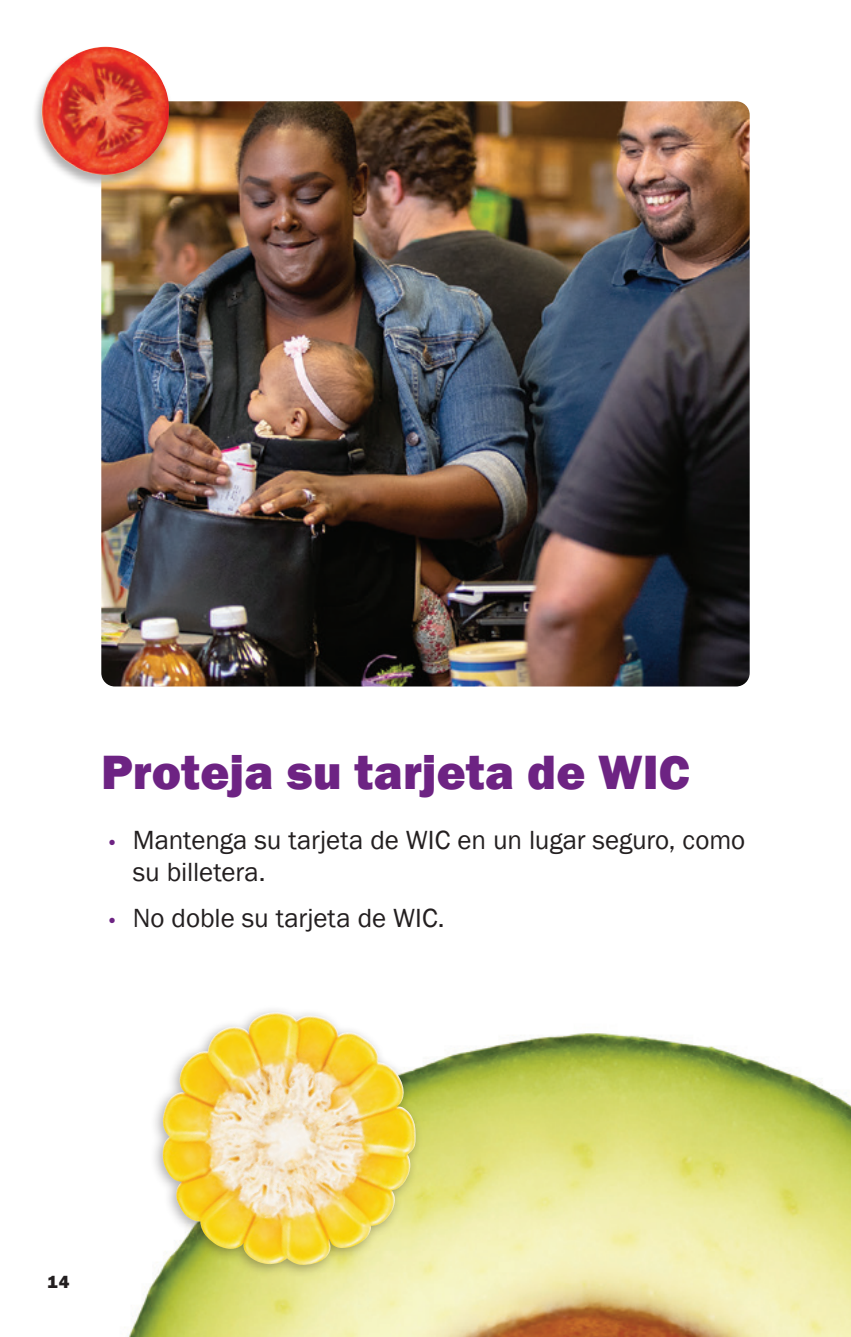
<style>
.page{position:relative;width:851px;height:1337px;background:#fff}
.page>*{position:absolute;margin:0;border:0;box-sizing:border-box;transform-origin:0 0}
.t1{font:800 49.5px "Franklin Gothic";letter-spacing:.005em;color:#6d2383}
.t2{font:27px/32.6px "Franklin Gothic";letter-spacing:-.005em;color:#231f20}
.t3{font:18px "Franklin Gothic URW Hea";color:#231f20}
.s1{font-size:19.12px;color:#6d2383}
</style>
<div class="page">
<img style="left:128px;top:1033px;width:702px;height:303px">
<img style="left:830px;top:1091px;width:20px;height:245px">
<img style="left:101px;top:101px;width:648px;height:585px">
<div style="left:31px;top:45px;width:143px;height:144px;background:#231f20;opacity:.35"></div>
<img style="left:42px;top:47px;width:61px;height:67px">
<div style="left:150px;top:1004px;width:273px;height:274px;background:#231f20;opacity:.35"></div>
<img style="left:162px;top:1012px;width:254px;height:253px">
<h2 class="t1" style="left:101px;top:740px;width:590px">Proteja su tarjeta de WIC</h2>
<p class="t2" style="left:133px;top:824px;width:614px;text-indent:-27px"><span class="s1">•</span> Mantenga su tarjeta de WIC en un lugar seguro, como su billetera.</p>
<p class="t2" style="left:106px;top:902px;width:340px"><span class="s1">•</span> No doble su tarjeta de WIC.</p>
<p class="t3" style="left:47px;top:1270px;width:24px">14</p>
</div>
